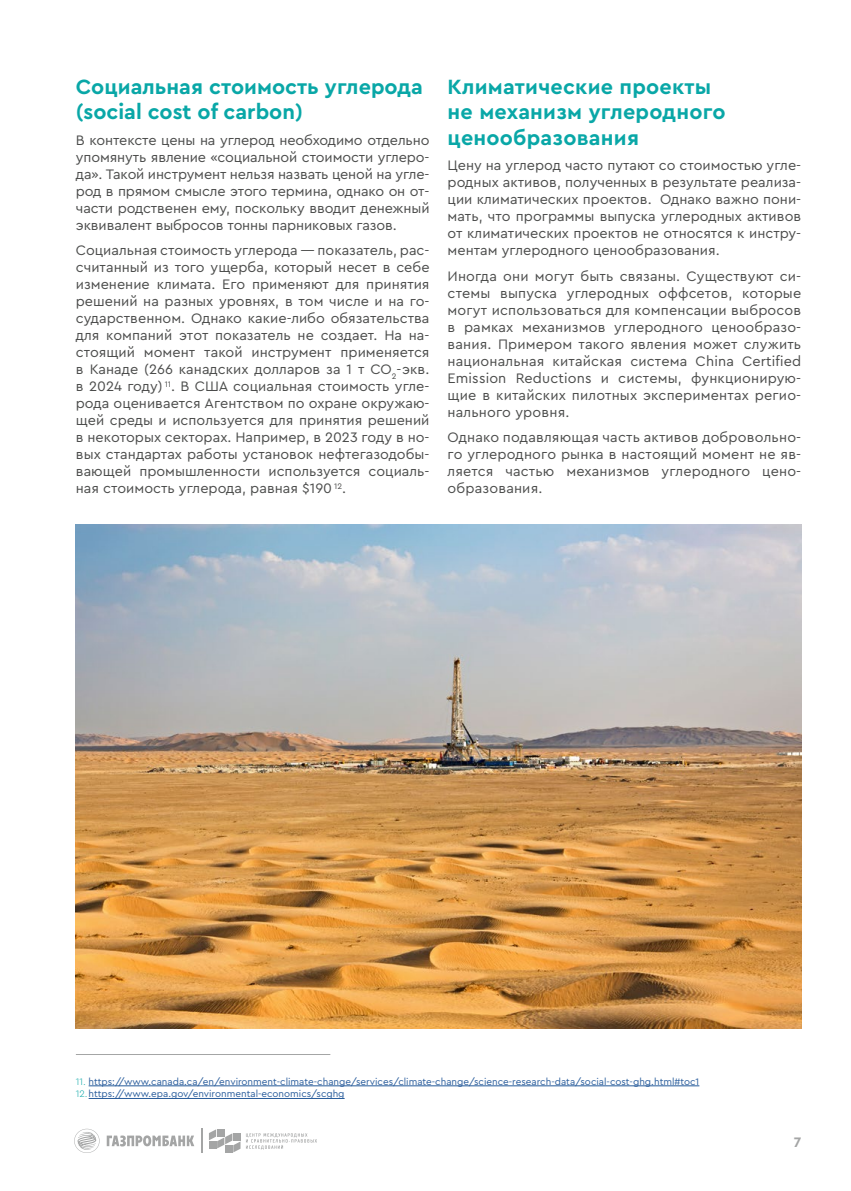
<style>
.page{position:relative;width:851px;height:1191px;background:#fff}
.page>*{position:absolute;margin:0;border:0;box-sizing:border-box;transform-origin:0 0}
.t1{font:700 21.6px/25.5px "Cera CY";color:#09a7a7}
.t2{font:14.4px/17px "Cera CY";color:#4b4c4b;text-align:justify}
.t3{font:700 14.4px "Cera CY";color:#a4a5a5}
.t4{font:9.9px/12.6px "Cera CY";color:#275b9b}
.s1{font-family:"Cera Pro";font-weight:300;color:#09a7a7}
</style>
<div class="page">
<svg style="left:74px;top:1128px;width:26px;height:25px"></svg>
<svg style="left:107px;top:1135px;width:87px;height:11px"></svg>
<hr style="left:201px;top:1128px;width:2px;height:25px;background:#a4a5a5">
<svg style="left:209px;top:1129px;width:31px;height:23px"></svg>
<svg style="left:246px;top:1133px;width:71px;height:16px"></svg>
<hr style="left:89px;top:1085px;width:610px;height:1px;background:#275b9b">
<hr style="left:89px;top:1098px;width:255px;height:1px;background:#275b9b">
<hr style="left:76px;top:1054px;width:254px;height:1px;background:#a4a5a5">
<img style="left:76px;top:524px;width:725px;height:504px">
<h1 class="t1" style="left:76px;top:73px;width:348px">Социальная стоимость углерода (social cost of carbon)</h1>
<p class="t2" style="left:76px;top:131px;width:355px">В контексте цены на углерод необходимо отдельно упомянуть явление «социальной стоимости углеро&shy;да». Такой инструмент нельзя назвать ценой на угле&shy;род в прямом смысле этого термина, однако он от&shy;части родственен ему, поскольку вводит денежный эквивалент выбросов тонны парниковых газов.</p>
<p class="t2" style="left:76px;top:241px;width:355px">Социальная стоимость углерода — показатель, рас&shy;считанный из того ущерба, который несет в себе изменение климата. Его применяют для принятия решений на разных уровнях, в том числе и на го&shy;сударственном. Однако какие-либо обязательства для компаний этот показатель не создает. На на&shy;стоящий момент такой инструмент применяется в Канаде (266 канадских долларов за 1 т СО<sub>2</sub>-экв. в 2024 году) <sup>11</sup>. В США социальная стоимость угле&shy;рода оценивается Агентством по охране окружаю&shy;щей среды и используется для принятия решений в некоторых секторах. Например, в 2023 году в но&shy;вых стандартах работы установок нефтегазодобы&shy;вающей промышленности используется социаль&shy;ная стоимость углерода, равная $190 <sup>12</sup>.</p>
<h1 class="t1" style="left:447px;top:73px;width:279px">Климатические проекты не механизм углеродного ценообразования</h1>
<p class="t2" style="left:447px;top:156px;width:355px">Цену на углерод часто путают со стоимостью угле&shy;родных активов, полученных в результате реализа&shy;ции климатических проектов. Однако важно пони&shy;мать, что программы выпуска углеродных активов от климатических проектов не относятся к инстру&shy;ментам углеродного ценообразования.</p>
<p class="t2" style="left:447px;top:267px;width:355px">Иногда они могут быть связаны. Существуют си&shy;стемы выпуска углеродных оффсетов, которые могут использоваться для компенсации выбросов в рамках механизмов углеродного ценообразо&shy;вания. Примером такого явления может служить национальная китайская система China Certified Emission Reductions и системы, функционирую&shy;щие в китайских пилотных экспериментах регио&shy;нального уровня.</p>
<p class="t2" style="left:447px;top:428px;width:355px">Однако подавляющая часть активов добровольно&shy;го углеродного рынка в настоящий момент не яв&shy;ляется частью механизмов углеродного цено&shy;образования.</p>
<p class="t4" style="left:76px;top:1074px;width:625px"><span class="s1">11.</span> https://www.canada.ca/en/environment-climate-change/services/climate-change/science-research-data/social-cost-ghg.html#toc1<br><span class="s1">12.</span>https://www.epa.gov/environmental-economics/scghg</p>
<p class="t3" style="left:793px;top:1132px;width:9px">7</p>
</div>
